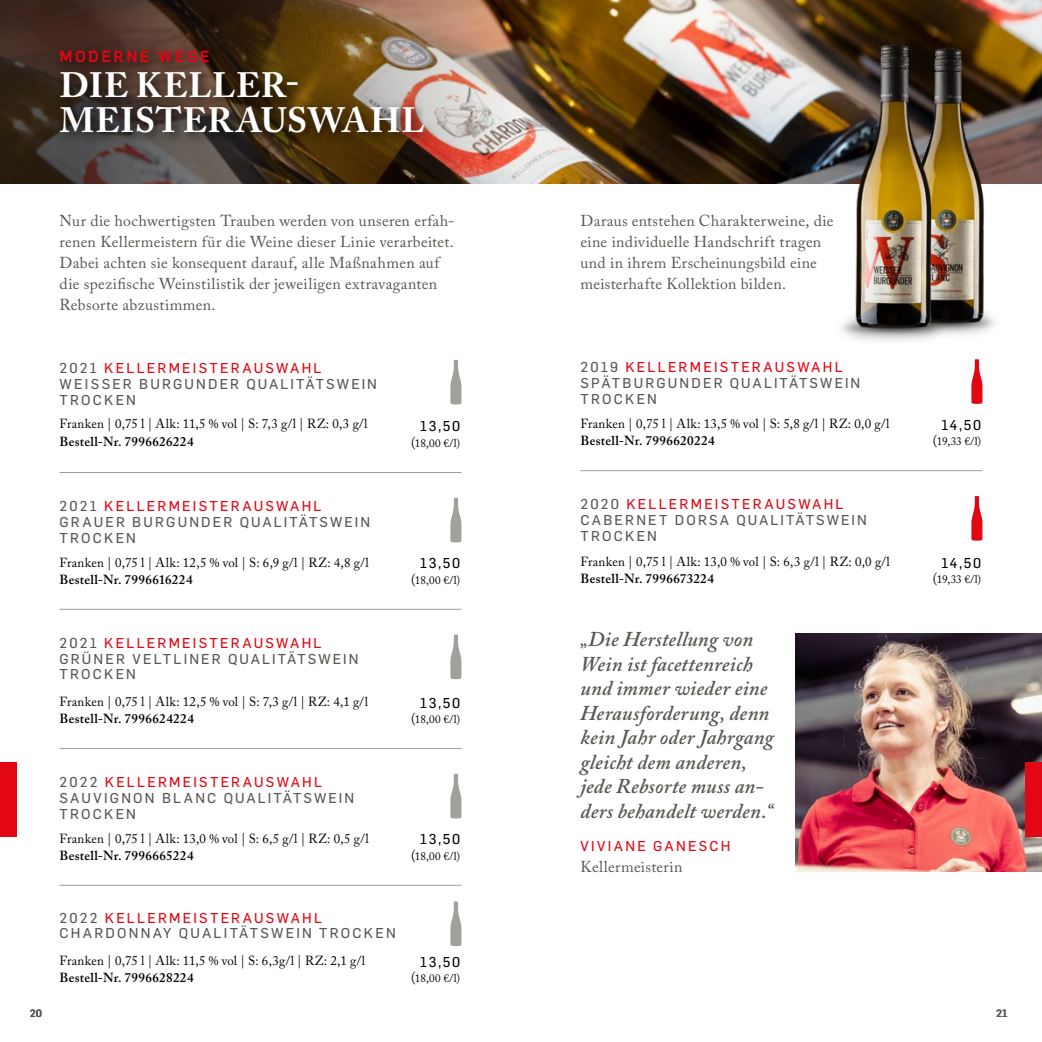
<style>
.page{position:relative;width:1042px;height:1042px;background:#fff}
.page>*{position:absolute;margin:0;border:0;box-sizing:border-box;transform-origin:0 0}
.t1{font:700 35px/35px "Adobe Caslon Pro";letter-spacing:.015em;color:#fff}
.t2{font:italic 600 21px/24.5px "Adobe Caslon Pro";letter-spacing:.01em;color:#575651}
.t3{font:15.75px/21px "Adobe Caslon Pro";letter-spacing:.02em;color:#575651}
.t4{font:500 15.75px "Flama";letter-spacing:.15em;color:#e30613}
.t5{font:14px/15.8px "Flama Basic";letter-spacing:.155em;color:#575651}
.t6{font:14px "Flama Basic";letter-spacing:.125em;color:#000}
.t7{font:14px "Flama Basic";letter-spacing:.165em;color:#e30613}
.t8{font:13.12px "Adobe Caslon Pro";letter-spacing:.02em;color:#000}
.t9{font:600 13.12px "Adobe Caslon Pro";letter-spacing:.025em;color:#000}
.t10{font:11.38px "Adobe Caslon Pro";letter-spacing:-.01em;color:#000}
.t11{font:500 10.5px "Flama";color:#575651}
.s1{color:#e30613}
.s2{font-size:14px}
</style>
<div class="page">
<img style="left:521px;top:0;width:521px;height:184px">
<img style="left:0;top:0;width:521px;height:184px">
<div style="left:53px;top:44px;width:384px;height:103px;background:#000;opacity:.75"></div>
<img style="left:795px;top:633px;width:247px;height:239px">
<hr style="left:580px;top:470px;width:402px;height:1px;background:#9d9d9c">
<hr style="left:60px;top:472px;width:401px;height:1px;background:#9d9d9c">
<hr style="left:60px;top:609px;width:401px;height:1px;background:#9d9d9c">
<hr style="left:60px;top:748px;width:401px;height:1px;background:#9d9d9c">
<hr style="left:60px;top:885px;width:401px;height:1px;background:#9d9d9c">
<svg style="left:450px;top:360px;width:11px;height:44px"></svg>
<svg style="left:971px;top:359px;width:11px;height:45px"></svg>
<svg style="left:971px;top:496px;width:11px;height:45px"></svg>
<svg style="left:450px;top:774px;width:11px;height:44px"></svg>
<svg style="left:450px;top:901px;width:11px;height:45px"></svg>
<svg style="left:450px;top:498px;width:11px;height:44px"></svg>
<svg style="left:450px;top:634px;width:11px;height:45px"></svg>
<div style="left:0;top:762px;width:17px;height:74px;background:#e30613"></div>
<div style="left:1025px;top:762px;width:17px;height:74px;background:#e30613"></div>
<img style="left:879px;top:30px;width:136px;height:305px">
<img style="left:828px;top:32px;width:123px;height:309px">
<p class="t4" style="left:60px;top:45px;width:152px">MODERNE WEGE</p>
<h1 class="t1" style="left:60px;top:68px;width:366px">DIE KELLER-<br>MEISTERAUSWAHL</h1>
<p class="t3" style="left:60px;top:210px;width:397px">Nur die hochwertigsten Trauben werden von unseren erfah&shy;renen Kellermeistern für die Weine dieser Linie verarbeitet.<br>Dabei achten sie konsequent darauf, alle Maßnahmen auf die spezifische Weinstilistik der jeweiligen extravaganten Rebsorte abzustimmen.</p>
<p class="t3" style="left:580px;top:210px;width:255px">Daraus entstehen Charakterweine, die eine individuelle Handschrift tragen und in ihrem Erscheinungsbild eine meisterhafte Kollektion bilden.</p>
<p class="t5" style="left:60px;top:359px;width:319px">2021 <span class="s1">KELLERMEISTERAUSWAHL<br></span>WEISSER BURGUNDER QUALITÄTSWEIN<br>TROCKEN</p>
<p class="t8" style="left:60px;top:416px;width:309px">Franken | 0,75 l | Alk: 11,5 % vol | S: 7,3 g/l | RZ: 0,3 g/l</p>
<p class="t9" style="left:60px;top:433px;width:136px">Bestell-Nr. 7996626224</p>
<p class="t5" style="left:60px;top:497px;width:312px">2021 <span class="s1">KELLERMEISTERAUSWAHL<br></span>GRAUER BURGUNDER QUALITÄTSWEIN<br>TROCKEN</p>
<p class="t8" style="left:60px;top:554px;width:311px">Franken | 0,75 l | Alk: 12,5 % vol | S: 6,9 g/l | RZ: 4,8 g/l</p>
<p class="t9" style="left:60px;top:572px;width:135px">Bestell-Nr. 7996616224</p>
<p class="t5" style="left:60px;top:634px;width:300px">2021 <span class="s1">KELLERMEISTERAUSWAHL<br></span>GRÜNER VELTLINER QUALITÄTSWEIN<br>TROCKEN</p>
<p class="t8" style="left:60px;top:693px;width:310px">Franken | 0,75 l | Alk: 12,5 % vol | S: 7,3 g/l | RZ: 4,1 g/l</p>
<p class="t9" style="left:60px;top:711px;width:136px">Bestell-Nr. 7996624224</p>
<p class="t6" style="left:420px;top:417px;width:42px">13,50</p>
<p class="t10" style="left:411px;top:437px;width:51px"><span class="s2">(</span>18,00 €/l)</p>
<p class="t6" style="left:420px;top:553px;width:42px">13,50</p>
<p class="t10" style="left:411px;top:573px;width:51px"><span class="s2">(</span>18,00 €/l)</p>
<p class="t6" style="left:420px;top:693px;width:42px">13,50</p>
<p class="t10" style="left:411px;top:713px;width:51px"><span class="s2">(</span>18,00 €/l)</p>
<p class="t5" style="left:60px;top:773px;width:296px">2022 <span class="s1">KELLERMEISTERAUSWAHL<br></span>SAUVIGNON BLANC QUALITÄTSWEIN<br>TROCKEN</p>
<p class="t8" style="left:60px;top:830px;width:311px">Franken | 0,75 l | Alk: 13,0 % vol | S: 6,5 g/l | RZ: 0,5 g/l</p>
<p class="t9" style="left:60px;top:848px;width:135px">Bestell-Nr. 7996665224</p>
<p class="t6" style="left:420px;top:829px;width:42px">13,50</p>
<p class="t10" style="left:411px;top:849px;width:51px"><span class="s2">(</span>18,00 €/l)</p>
<p class="t5" style="left:60px;top:909px;width:338px">2022 <span class="s1">KELLERMEISTERAUSWAHL<br></span>CHARDONNAY QUALITÄTSWEIN TROCKEN</p>
<p class="t8" style="left:60px;top:952px;width:307px">Franken | 0,75 l | Alk: 11,5 % vol | S: 6,3g/l | RZ: 2,1 g/l</p>
<p class="t9" style="left:60px;top:970px;width:136px">Bestell-Nr. 7996628224</p>
<p class="t6" style="left:420px;top:952px;width:42px">13,50</p>
<p class="t10" style="left:411px;top:971px;width:51px"><span class="s2">(</span>18,00 €/l)</p>
<p class="t5" style="left:580px;top:359px;width:281px">2019 <span class="s1">KELLERMEISTERAUSWAHL<br></span>SPÄTBURGUNDER QUALITÄTSWEIN<br>TROCKEN</p>
<p class="t8" style="left:580px;top:416px;width:310px">Franken | 0,75 l | Alk: 13,5 % vol | S: 5,8 g/l | RZ: 0,0 g/l</p>
<p class="t9" style="left:580px;top:433px;width:136px">Bestell-Nr. 7996620224</p>
<p class="t5" style="left:580px;top:495px;width:288px">2020 <span class="s1">KELLERMEISTERAUSWAHL<br></span>CABERNET DORSA QUALITÄTSWEIN<br>TROCKEN</p>
<p class="t8" style="left:580px;top:554px;width:311px">Franken | 0,75 l | Alk: 13,0 % vol | S: 6,3 g/l | RZ: 0,0 g/l</p>
<p class="t9" style="left:580px;top:571px;width:135px">Bestell-Nr. 7996673224</p>
<h2 class="t2" style="left:580px;top:627px;width:195px">„Die Herstellung von<br>Wein ist facettenreich und immer wieder eine<br>Herausforderung, denn kein Jahr oder Jahrgang gleicht dem anderen, jede Rebsorte muss an&shy;ders behandelt werden.“</h2>
<p class="t7" style="left:580px;top:836px;width:151px">VIVIANE GANESCH</p>
<p class="t3" style="left:580px;top:856px;width:103px">Kellermeisterin</p>
<p class="t6" style="left:941px;top:415px;width:41px">14,50</p>
<p class="t10" style="left:933px;top:435px;width:50px"><span class="s2">(</span>19,33 €/l)</p>
<p class="t6" style="left:941px;top:553px;width:41px">14,50</p>
<p class="t10" style="left:933px;top:573px;width:50px"><span class="s2">(</span>19,33 €/l)</p>
<p class="t11" style="left:30px;top:1006px;width:14px">20</p>
<p class="t11" style="left:996px;top:1006px;width:13px">21</p>
</div>
